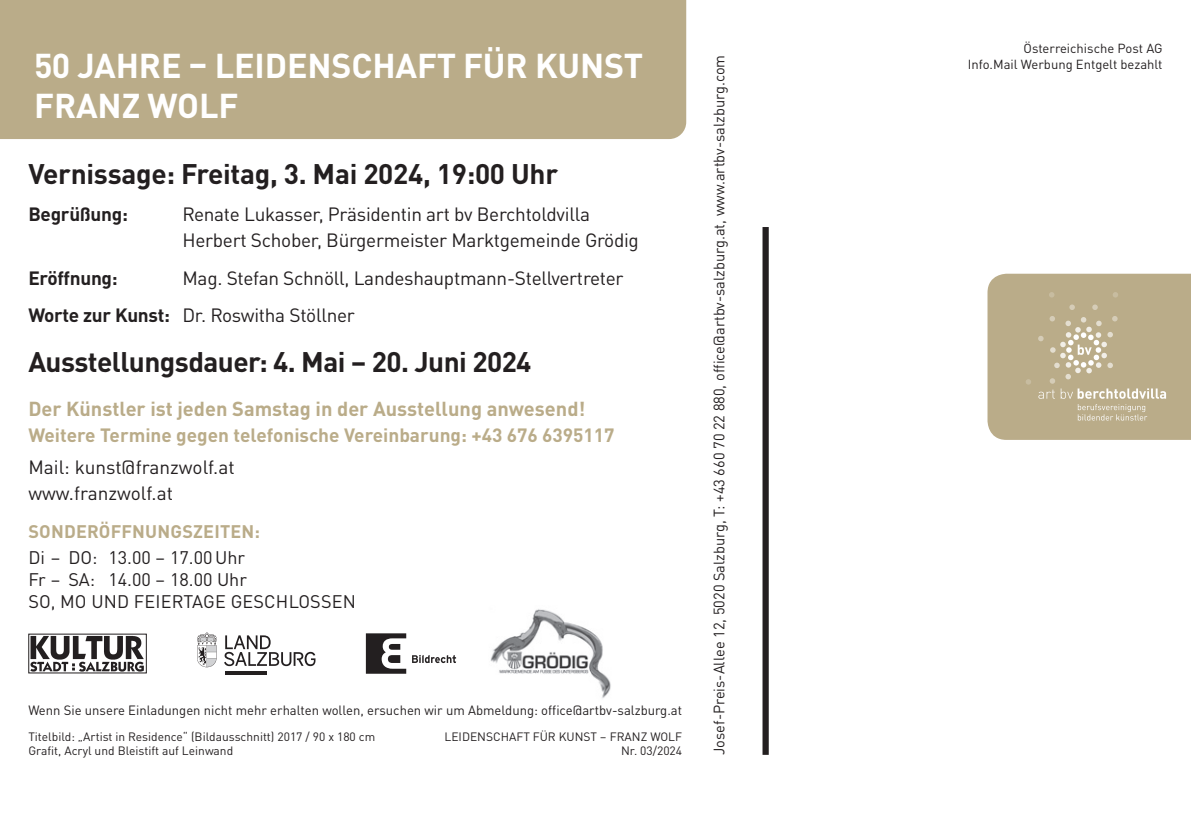
<style>
.page{position:relative;width:1191px;height:840px;background:#fff}
.page>*{position:absolute;margin:0;border:0;box-sizing:border-box;transform-origin:0 0}
.t1{font:700 34px/40px "DIN Pro";letter-spacing:-.005em;color:#fff}
.t2{font:700 28px "DIN Pro";letter-spacing:-.02em;color:#231f20}
.Datum{font:700 20px "DIN Pro";color:#baac89}
.Datum-2{font:19px/26px "DIN Pro";letter-spacing:-.015em;color:#231f20}
.Datum-3{font:700 19px "DIN Pro";color:#baac89}
.t3{font:700 19px "DIN Pro";letter-spacing:-.015em;color:#231f20}
.t4{font:18px "DIN Pro";color:#231f20}
.t5{font:700 18px "DIN Pro";letter-spacing:.01em;color:#baac89}
.t6{font:15px "DIN Pro";color:#231f20}
.t7{font:13.4px "DIN Pro";color:#231f20}
.t8{font:13px "DIN Pro";color:#231f20}
.t9{font:12px "DIN Pro";color:#231f20}
.s1{font-weight:700}
</style>
<div class="page">
<img style="left:490px;top:609px;width:121px;height:89px">
<div style="left:762px;top:227px;width:6px;height:527px;background:#231f20"></div>
<svg style="left:412px;top:655px;width:44px;height:7px"></svg>
<svg style="left:366px;top:633px;width:40px;height:40px"></svg>
<svg style="left:197px;top:632px;width:20px;height:35px"></svg>
<svg style="left:225px;top:671px;width:42px;height:3px"></svg>
<svg style="left:224px;top:635px;width:91px;height:30px"></svg>
<img style="left:30px;top:635px;width:114px;height:36px">
<svg style="left:987px;top:273px;width:204px;height:166px;background:#beb090"></svg>
<div style="left:0;top:0;width:686px;height:139px;background:#baac89"></div>
<p class="t1" style="left:34px;top:43px;width:610px">50 JAHRE – LEIDENSCHAFT FÜR KUNST<br>FRANZ WOLF</p>
<p class="t2" style="left:28px;top:152px;width:531px">Vernissage: Freitag, 3. Mai 2024, 19:00 Uhr</p>
<p class="t3" style="left:28px;top:199px;width:101px">Begrüßung:</p>
<p class="Datum-2" style="left:182px;top:200px;width:458px">Renate Lukasser, Präsidentin art bv Berchtoldvilla<br>Herbert Schober, Bürgermeister Marktgemeinde Grödig</p>
<p class="t3" style="left:28px;top:263px;width:91px">Eröffnung:</p>
<p class="Datum-2" style="left:182px;top:263px;width:443px">Mag. Stefan Schnöll, Landeshauptmann-Stellvertreter</p>
<p class="Datum-2" style="left:28px;top:301px;width:328px"><span class="s1">Worte zur Kunst:</span> Dr. Roswitha Stöllner</p>
<p class="t2" style="left:28px;top:339px;width:504px">Ausstellungsdauer: 4. Mai – 20. Juni 2024</p>
<p class="Datum" style="left:28px;top:393px;width:559px">Der Künstler ist jeden Samstag in der Ausstellung anwesend!</p>
<p class="Datum-3" style="left:28px;top:420px;width:587px">Weitere Termine gegen telefonische Vereinbarung: +43 676 6395117</p>
<p class="Datum-2" style="left:28px;top:452px;width:208px">Mail: kunst@franzwolf.at</p>
<p class="Datum-2" style="left:28px;top:478px;width:146px">www.franzwolf.at</p>
<p class="t5" style="left:28px;top:517px;width:233px">SONDERÖFFNUNGSZEITEN:</p>
<p class="t4" style="left:28px;top:544px;width:218px">Di – DO: 13.00 – 17.00Uhr</p>
<p class="t4" style="left:28px;top:566px;width:220px">Fr – SA: 14.00 – 18.00 Uhr</p>
<p class="t4" style="left:28px;top:588px;width:329px">SO, MO UND FEIERTAGE GESCHLOSSEN</p>
<p class="t7" style="left:28px;top:699px;width:655px">Wenn Sie unsere Einladungen nicht mehr erhalten wollen, ersuchen wir um Abmeldung: office@artbv-salzburg.at</p>
<p class="t9" style="left:28px;top:727px;width:348px">Titelbild: „Artist in Residence“ (Bildausschnitt) 2017 / 90 x 180 cm</p>
<p class="t9" style="left:444px;top:727px;width:239px">LEIDENSCHAFT FÜR KUNST – FRANZ WOLF</p>
<p class="t9" style="left:28px;top:741px;width:206px">Grafit, Acryl und Bleistift auf Leinwand</p>
<p class="t9" style="left:621px;top:741px;width:62px">Nr. 03/2024</p>
<p class="t6" style="left:707px;top:754px;width:701px;rotate:-90deg">Josef-Preis-Allee 12, 5020 Salzburg, T: +43 660 70 22 880, office@artbv-salzburg.at, www.artbv-salzburg.com</p>
<p class="t8" style="left:1023px;top:38px;width:140px">Österreichische Post AG</p>
<p class="t8" style="left:968px;top:54px;width:196px">Info.Mail Werbung Entgelt bezahlt</p>
</div>
